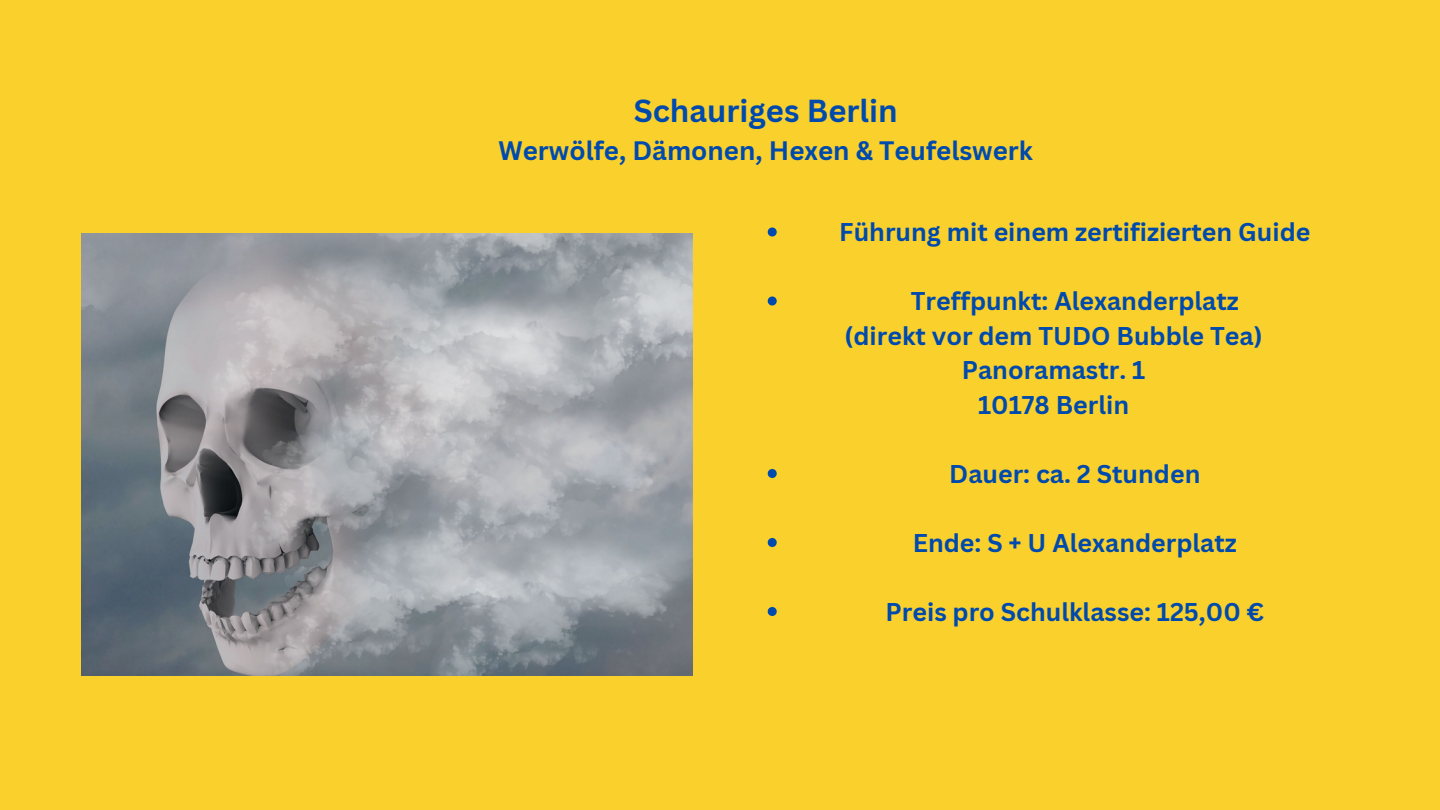
<style>
.page{position:relative;width:1440px;height:810px;background:#fad02c}
.page>*{position:absolute;margin:0;border:0;box-sizing:border-box;transform-origin:0 0}
.t1{font:700 31px "Canva Sans";color:#004aad}
.t2{font:700 26px "Canva Sans";color:#004aad}
.t3{font:700 25px/34.5px "Canva Sans";color:#004aad;text-align:center}
</style>
<div class="page">
<img style="left:81px;top:233px;width:612px;height:443px">
<svg style="left:768px;top:228px;width:9px;height:9px"></svg>
<svg style="left:768px;top:297px;width:9px;height:9px"></svg>
<svg style="left:768px;top:469px;width:9px;height:9px"></svg>
<svg style="left:768px;top:538px;width:9px;height:9px"></svg>
<svg style="left:768px;top:607px;width:9px;height:9px"></svg>
<p class="t1" style="left:634px;top:89px;width:265px">Schauriges Berlin</p>
<p class="t2" style="left:498px;top:132px;width:536px">Werwölfe, Dämonen, Hexen &amp; Teufelswerk</p>
<p class="t3" style="left:839px;top:214px;width:473px">Führung mit einem zertifizierten Guide</p>
<p class="t3" style="left:911px;top:283px;width:330px">Treffpunkt: Alexanderplatz</p>
<p class="t3" style="left:845px;top:318px;width:419px">(direkt vor dem TUDO Bubble Tea)<br>Panoramastr. 1<br>10178 Berlin</p>
<h1 class="t3" style="left:949px;top:456px;width:253px">Dauer: ca. 2 Stunden</h1>
<p class="t3" style="left:913px;top:525px;width:326px">Ende: S + U Alexanderplatz</p>
<p class="t3" style="left:886px;top:594px;width:380px">Preis pro Schulklasse: 125,00 €</p>
</div>
